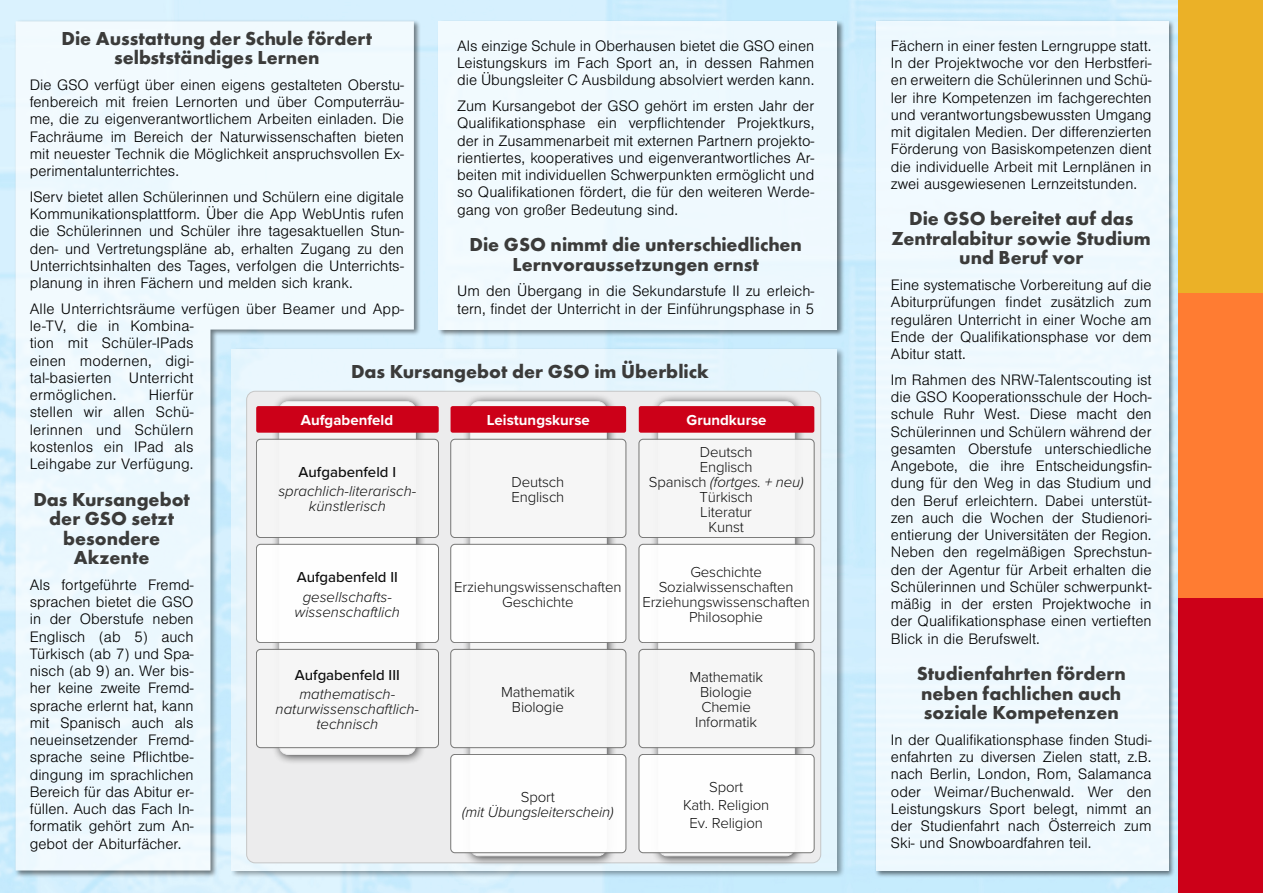
<style>
.page{position:relative;width:1263px;height:893px;background:#fff}
.page>*{position:absolute;margin:0;border:0;box-sizing:border-box;transform-origin:0 0}
.t1{font:700 19.5px/19.5px "Futura PT";color:#3b3b3a;text-align:center}
.t2{font:300 15.75px/17.2px "Nimbus San";color:#000;text-align:justify}
.t3{font:300 15px/15px "Proxima Nova";letter-spacing:-.01em;color:#000;text-align:center}
.t4{font:italic 300 15px/15px "Proxima Nova";color:#000;text-align:center}
.t5{font:500 15px "Proxima Nova";color:#000}
.t6{font:700 15px "Proxima Nova";color:#fff}
.s1{font-style:italic}
</style>
<div class="page">
<div style="left:1178px;top:597px;width:85px;height:296px;background:#cc0018"></div>
<div style="left:1178px;top:292px;width:85px;height:306px;background:#ff7c32"></div>
<div style="left:1178px;top:0;width:85px;height:293px;background:#ebb127"></div>
<div style="left:16px;top:21px;width:398px;height:849px;background:#f0f9fe"></div>
<div style="left:437px;top:20px;width:408px;height:317px;background:#000;opacity:.75"></div>
<div style="left:439px;top:21px;width:398px;height:309px;background:#eff9fe"></div>
<div style="left:874px;top:20px;width:302px;height:858px;background:#000;opacity:.75"></div>
<div style="left:876px;top:21px;width:292px;height:849px;background:#f0f9fe"></div>
<div style="left:230px;top:347px;width:615px;height:532px;background:#000;opacity:.75"></div>
<div style="left:232px;top:349px;width:605px;height:521px;background:#e6f5fe"></div>
<div style="left:247px;top:391px;width:574px;height:472px;background:#ececed;border-radius:9px"></div>
<div style="left:272px;top:394px;width:154px;height:371px;background:#000;opacity:.75"></div>
<svg style="left:279px;top:402px;width:136px;height:352px;fill:#f6f6f6"></svg>
<div style="left:463px;top:394px;width:154px;height:472px;background:#000;opacity:.75"></div>
<svg style="left:470px;top:402px;width:136px;height:454px;fill:#f6f6f6"></svg>
<div style="left:651px;top:394px;width:154px;height:472px;background:#000;opacity:.75"></div>
<svg style="left:658px;top:402px;width:136px;height:454px;fill:#f6f6f6"></svg>
<div style="left:256px;top:406px;width:183px;height:27px;background:#cc0018;border-radius:2px"></div>
<div style="left:451px;top:406px;width:175px;height:27px;background:#cc0018;border-radius:2px"></div>
<div style="left:639px;top:406px;width:175px;height:27px;background:#cc0018;border-radius:2px"></div>
<div style="left:256px;top:439px;width:182px;height:99px;background:#f6f6f6;border-radius:4px"></div>
<div style="left:256px;top:439px;width:183px;height:99px;border:1px solid #6f6f6e;border-radius:4px"></div>
<div style="left:451px;top:439px;width:175px;height:99px;background:#f6f6f6;border-radius:4px"></div>
<div style="left:451px;top:439px;width:175px;height:99px;border:1px solid #6f6f6e;border-radius:4px"></div>
<div style="left:639px;top:439px;width:175px;height:99px;background:#f6f6f6;border-radius:4px"></div>
<div style="left:639px;top:439px;width:175px;height:99px;border:1px solid #6f6f6e;border-radius:4px"></div>
<div style="left:256px;top:544px;width:182px;height:99px;background:#fff;border-radius:4px"></div>
<div style="left:256px;top:544px;width:183px;height:99px;border:1px solid #6f6f6e;border-radius:4px"></div>
<div style="left:451px;top:544px;width:175px;height:99px;background:#fff;border-radius:4px"></div>
<div style="left:451px;top:544px;width:175px;height:99px;border:1px solid #6f6f6e;border-radius:4px"></div>
<div style="left:639px;top:544px;width:175px;height:99px;background:#fff;border-radius:4px"></div>
<div style="left:639px;top:544px;width:175px;height:99px;border:1px solid #6f6f6e;border-radius:4px"></div>
<div style="left:256px;top:649px;width:182px;height:99px;background:#f6f6f6;border-radius:4px"></div>
<div style="left:256px;top:649px;width:183px;height:99px;border:1px solid #6f6f6e;border-radius:4px"></div>
<div style="left:451px;top:649px;width:175px;height:99px;background:#f6f6f6;border-radius:4px"></div>
<div style="left:451px;top:649px;width:175px;height:99px;border:1px solid #6f6f6e;border-radius:4px"></div>
<div style="left:639px;top:649px;width:175px;height:99px;background:#f6f6f6;border-radius:4px"></div>
<div style="left:639px;top:649px;width:175px;height:99px;border:1px solid #6f6f6e;border-radius:4px"></div>
<div style="left:451px;top:754px;width:175px;height:99px;background:#fff;border-radius:4px"></div>
<div style="left:451px;top:754px;width:175px;height:99px;border:1px solid #6f6f6e;border-radius:4px"></div>
<div style="left:639px;top:754px;width:175px;height:99px;background:#fff;border-radius:4px"></div>
<div style="left:639px;top:754px;width:175px;height:99px;border:1px solid #6f6f6e;border-radius:4px"></div>
<p class="t1" style="left:61px;top:28px;width:312px">Die Ausstattung der Schule fördert selbstständiges Lernen</p>
<p class="t2" style="left:30px;top:77px;width:376px">Die GSO verfügt über einen eigens gestalteten Oberstu&shy;fenbereich mit freien Lernorten und über Computerräu&shy;me, die zu eigenverantwortlichem Arbeiten einladen. Die Fachräume im Bereich der Naturwissenschaften bieten mit neuester Technik die Möglichkeit anspruchsvollen Ex&shy;perimentalunterrichtes.</p>
<p class="t2" style="left:30px;top:189px;width:376px">IServ bietet allen Schülerinnen und Schülern eine digitale Kommunikationsplattform. Über die App WebUntis rufen die Schülerinnen und Schüler ihre tagesaktuellen Stun&shy;den- und Vertretungspläne ab, erhalten Zugang zu den Unterrichtsinhalten des Tages, verfolgen die Unterrichts&shy;planung in ihren Fächern und melden sich krank.</p>
<p class="t2" style="left:30px;top:300px;width:376px;text-align:left">Alle Unterrichtsräume verfügen über Beamer und App&shy;le-TV, die in Kombina-<br>tion mit Schüler-IPads<br>einen modernen, digi-<br>tal-basierten Unterricht<br>ermöglichen.</p>
<p class="t2" style="left:457px;top:37px;width:359px">Als einzige Schule in Oberhausen bietet die GSO einen Leistungskurs im Fach Sport an, in dessen Rahmen die Übungsleiter C Ausbildung absolviert werden kann.</p>
<p class="t2" style="left:457px;top:98px;width:359px">Zum Kursangebot der GSO gehört im ersten Jahr der Qualifikationsphase ein verpflichtender Projektkurs, der in Zusammenarbeit mit externen Partnern projekto&shy;rientiertes, kooperatives und eigenverantwortliches Ar&shy;beiten mit individuellen Schwerpunkten ermöglicht und so Qualifikationen fördert, die für den weiteren Werde&shy;gang von großer Bedeutung sind.</p>
<p class="t1" style="left:469px;top:234px;width:334px">Die GSO nimmt die unterschiedlichen<br>Lernvoraussetzungen ernst</p>
<p class="t2" style="left:457px;top:283px;width:359px">Um den Übergang in die Sekundarstufe II zu erleich&shy;tern, findet der Unterricht in der Einführungsphase in 5</p>
<p class="t1" style="left:351px;top:361px;width:359px">Das Kursangebot der GSO im Überblick</p>
<p class="t6" style="left:301px;top:409px;width:94px">Aufgabenfeld</p>
<p class="t6" style="left:487px;top:409px;width:105px">Leistungskurse</p>
<p class="t6" style="left:686px;top:409px;width:81px">Grundkurse</p>
<p class="t5" style="left:299px;top:461px;width:99px">Aufgabenfeld I</p>
<p class="t4" style="left:278px;top:483px;width:139px">sprachlich-literarisch&shy;künstlerisch</p>
<p class="t3" style="left:511px;top:473px;width:54px;text-align:left">Deutsch<br>Englisch</p>
<p class="t2" style="left:30px;top:387px;width:165px;text-indent:119px">Hierfür stellen wir allen Schü&shy;lerinnen und Schülern kostenlos ein IPad als Leihgabe zur Verfügung.</p>
<p class="t1" style="left:33px;top:489px;width:158px">Das Kursangebot der GSO setzt besondere<br>Akzente</p>
<p class="t2" style="left:30px;top:577px;width:165px">Als fortgeführte Fremd&shy;sprachen bietet die GSO in der Oberstufe neben Englisch (ab 5) auch Türkisch (ab 7) und Spa&shy;nisch (ab 9) an. Wer bis&shy;her keine zweite Fremd&shy;sprache erlernt hat, kann mit Spanisch auch als neueinsetzender Fremd&shy;sprache seine Pflichtbe&shy;dingung im sprachlichen Bereich für das Abitur er&shy;füllen. Auch das Fach In&shy;formatik gehört zum An&shy;gebot der Abiturfächer.</p>
<p class="t3" style="left:649px;top:443px;width:156px">Deutsch<br>Englisch<br>Spanisch <span class="s1">(fortges. + neu)<br></span>Türkisch<br>Literatur<br>Kunst</p>
<p class="t3" style="left:642px;top:564px;width:169px">Geschichte<br>Sozialwissenschaften<br>Erziehungswissenschaften<br>Philosophie</p>
<p class="t5" style="left:297px;top:566px;width:103px">Aufgabenfeld II</p>
<p class="t4" style="left:295px;top:588px;width:107px">gesellschafts&shy;wissenschaftlich</p>
<p class="t3" style="left:454px;top:579px;width:169px">Erziehungswissenschaften<br>Geschichte</p>
<p class="t5" style="left:295px;top:664px;width:106px">Aufgabenfeld III</p>
<p class="t4" style="left:276px;top:686px;width:145px">mathematisch&shy;naturwissenschaftlich&shy;technisch</p>
<p class="t3" style="left:501px;top:684px;width:75px">Mathematik<br>Biologie</p>
<p class="t3" style="left:689px;top:669px;width:75px">Mathematik<br>Biologie<br>Chemie<br>Informatik</p>
<p class="t3" style="left:683px;top:777px;width:88px;line-height:18px">Sport<br>Kath. Religion<br>Ev. Religion</p>
<p class="t3" style="left:521px;top:789px;width:36px">Sport</p>
<p class="t4" style="left:462px;top:804px;width:153px">(mit Übungsleiterschein)</p>
<p class="t2" style="left:891px;top:38px;width:262px">Fächern in einer festen Lerngruppe statt.<br>In der Projektwoche vor den Herbstferi&shy;en erweitern die Schülerinnen und Schü&shy;ler ihre Kompetenzen im fachgerechten und verantwortungsbewussten Umgang mit digitalen Medien. Der differenzierten Förderung von Basiskompetenzen dient die individuelle Arbeit mit Lernplänen in zwei ausgewiesenen Lernzeitstunden.</p>
<p class="t1" style="left:891px;top:209px;width:261px">Die GSO bereitet auf das<br>Zentralabitur sowie Studium und Beruf vor</p>
<p class="t2" style="left:891px;top:277px;width:262px">Eine systematische Vorbereitung auf die Abiturprüfungen findet zusätzlich zum regulären Unterricht in einer Woche am Ende der Qualifikationsphase vor dem Abitur statt.</p>
<p class="t2" style="left:891px;top:372px;width:262px">Im Rahmen des NRW-Talentscouting ist die GSO Kooperationsschule der Hoch&shy;schule Ruhr West. Diese macht den Schülerinnen und Schülern während der gesamten Oberstufe unterschiedliche Angebote, die ihre Entscheidungsfin&shy;dung für den Weg in das Studium und den Beruf erleichtern. Dabei unterstüt&shy;zen auch die Wochen der Studienori&shy;entierung der Universitäten der Region.<br>Neben den regelmäßigen Sprechstun&shy;den der Agentur für Arbeit erhalten die Schülerinnen und Schüler schwerpunkt&shy;mäßig in der ersten Projektwoche in der Qualifikationsphase einen vertieften Blick in die Berufswelt.</p>
<p class="t1" style="left:917px;top:663px;width:211px;text-align:left">Studienfahrten fördern neben fachlichen auch soziale Kompetenzen</p>
<p class="t2" style="left:891px;top:732px;width:262px">In der Qualifikationsphase finden Studi&shy;enfahrten zu diversen Zielen statt, z.B. nach Berlin, London, Rom, Salamanca oder Weimar/Buchenwald. Wer den Leistungskurs Sport belegt, nimmt an der Studienfahrt nach Österreich zum Ski- und Snowboardfahren teil.</p>
</div>
